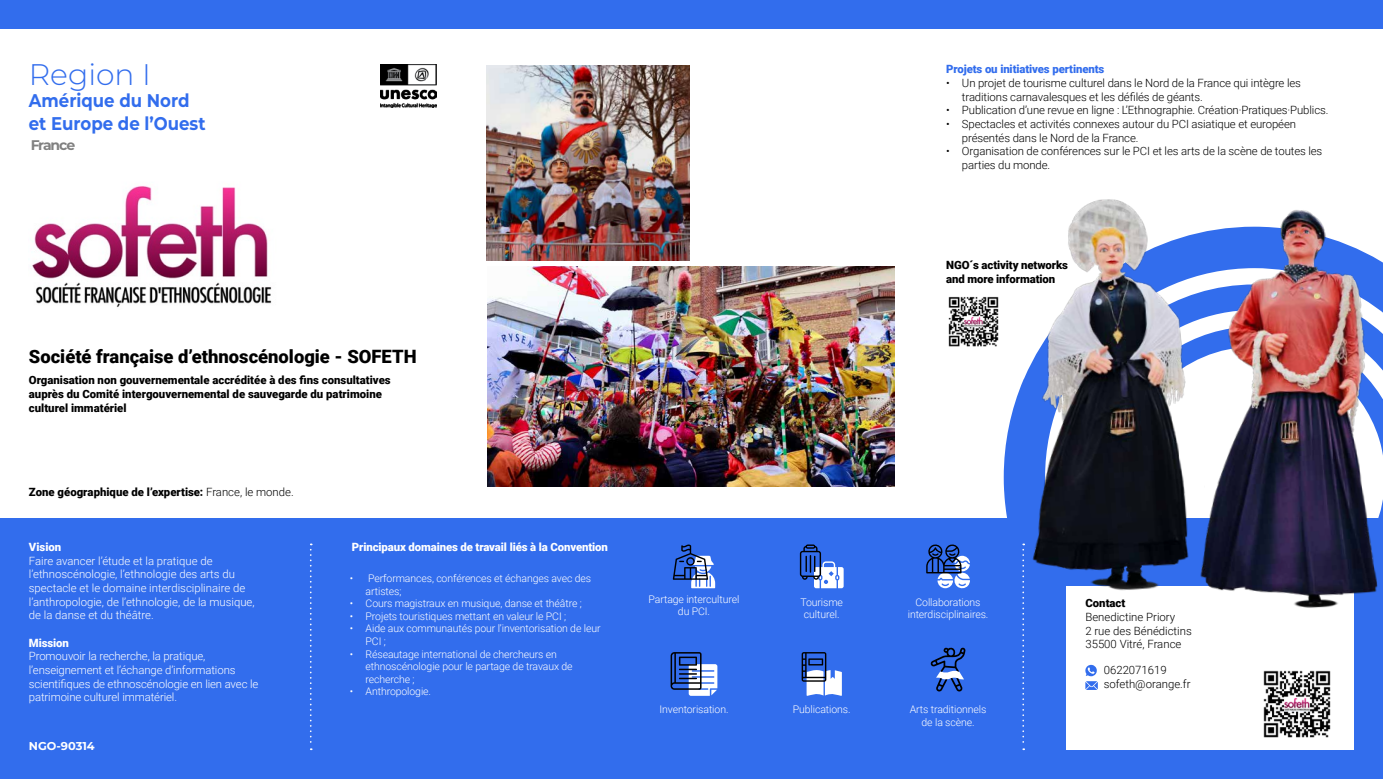
<style>
.page{position:relative;width:1383px;height:779px;background:#fff}
.page>*{position:absolute;margin:0;border:0;box-sizing:border-box;transform-origin:0 0}
.t1{font:300 29.75px "Montserrat";color:#326ded}
.t2{font:900 18.38px "Roboto";color:#000}
.t3{font:700 18.38px/22.1px "Montserrat";color:#326ded;scale:.9 1}
.t4{font:700 14px "Montserrat";letter-spacing:-.08em;color:#000}
.t5{font:300 11.38px/13.7px "Roboto";letter-spacing:-.01em;color:#000}
.t6{font:300 11.38px/13.7px "Roboto";letter-spacing:-.005em;color:#fff}
.t7{font:900 11.38px/14px "Roboto";color:#000}
.t8{font:900 11.38px "Roboto";letter-spacing:-.01em;color:#fff}
.t9{font:900 11.38px "Roboto";letter-spacing:-.01em;color:#326ded}
.t10{font:700 11.38px "Montserrat";color:#fff}
.t11{font:300 10.5px/12.6px "Roboto";letter-spacing:-.01em;color:#fff;text-align:center}
.s1{font-weight:300}
</style>
<div class="page">
<div style="left:0;top:518px;width:1382px;height:261px;background:#326ded"></div>
<div style="left:0;top:0;width:1382px;height:29px;background:#326ded"></div>
<img style="left:380px;top:65px;width:57px;height:42px">
<svg style="left:310px;top:543px;width:2px;height:207px"></svg>
<svg style="left:1022px;top:629px;width:2px;height:121px"></svg>
<div style="left:1066px;top:586px;width:287px;height:164px;background:#fff"></div>
<svg style="left:1085px;top:665px;width:12px;height:25px"></svg>
<img style="left:32px;top:186px;width:240px;height:121px">
<img style="left:487px;top:65px;width:203px;height:196px">
<img style="left:487px;top:267px;width:407px;height:219px">
<img style="left:1006px;top:199px;width:376px;height:430px">
<img style="left:1263px;top:670px;width:68px;height:68px">
<svg style="left:673px;top:544px;width:42px;height:44px"></svg>
<svg style="left:800px;top:544px;width:43px;height:44px"></svg>
<svg style="left:926px;top:544px;width:44px;height:45px"></svg>
<svg style="left:670px;top:652px;width:47px;height:44px"></svg>
<svg style="left:801px;top:652px;width:41px;height:44px"></svg>
<img style="left:948px;top:296px;width:51px;height:51px">
<svg style="left:930px;top:647px;width:35px;height:44px"></svg>
<h1 class="t1" style="left:29px;top:55px;width:124px">Region I</h1>
<h2 class="t3" style="left:29px;top:89px;width:198px">Amérique du Nord et Europe de l’Ouest</h2>
<p class="t4" style="left:30px;top:136px;width:46px">France</p>
<h2 class="t2" style="left:29px;top:343px;width:389px">Société française d’ethnoscénologie - SOFETH</h2>
<p class="t7" style="left:29px;top:373px;width:363px">Organisation non gouvernementale accréditée à des fins consultatives auprès du Comité intergouvernemental de sauvegarde du patrimoine culturel immatériel</p>
<p class="t7" style="left:29px;top:484px;width:266px">Zone géographique de l’expertise: <span class="s1">France, le monde.</span></p>
<p class="t8" style="left:29px;top:539px;width:34px">Vision</p>
<p class="t6" style="left:29px;top:553px;width:227px">Faire avancer l’étude et la pratique de l’ethnoscénologie, l’ethnologie des arts du spectacle et le domaine interdisciplinaire de l’anthropologie, de l’ethnologie, de la musique, de la danse et du théâtre.</p>
<p class="t8" style="left:29px;top:634px;width:41px">Mission</p>
<p class="t6" style="left:29px;top:649px;width:231px">Promouvoir la recherche, la pratique, l’enseignement et l’échange d’informations scientifiques de ethnoscénologie en lien avec le patrimoine culturel immatériel.</p>
<p class="t10" style="left:29px;top:738px;width:67px">NGO-90314</p>
<p class="t8" style="left:352px;top:539px;width:257px">Principaux domaines de travail liés à la Convention</p>
<p class="t11" style="left:366px;top:571px;width:227px;text-align:left;text-indent:-16px">• Performances, conférences et échanges avec des artistes;</p>
<p class="t11" style="left:350px;top:597px;width:233px">• Cours magistraux en musique, danse et théâtre ;</p>
<p class="t11" style="left:350px;top:609px;width:218px">• Projets touristiques mettant en valeur le PCI ;</p>
<p class="t11" style="left:366px;top:622px;width:236px;text-align:left;text-indent:-16px">• Aide aux communautés pour l’inventorisation de leur<br>PCI ;</p>
<p class="t11" style="left:366px;top:647px;width:209px;text-align:left;text-indent:-16px">• Réseautage international de chercheurs en ethnoscénologie pour le partage de travaux de recherche ;</p>
<p class="t11" style="left:350px;top:685px;width:83px">• Anthropologie.</p>
<p class="t9" style="left:946px;top:61px;width:160px">Projets ou initiatives pertinents</p>
<p class="t5" style="left:962px;top:76px;width:340px;text-indent:-16px">• Un projet de tourisme culturel dans le Nord de la France qui intègre les traditions carnavalesques et les défilés de géants.</p>
<p class="t5" style="left:946px;top:103px;width:384px">• Publication d’une revue en ligne : L’Ethnographie. Création·Pratiques·Publics.</p>
<p class="t5" style="left:962px;top:117px;width:336px;text-indent:-16px">• Spectacles et activités connexes autour du PCI asiatique et européen présentés dans le Nord de la France.</p>
<p class="t5" style="left:962px;top:144px;width:362px;text-indent:-16px">• Organisation de conférences sur le PCI et les arts de la scène de toutes les parties du monde.</p>
<p class="t7" style="left:946px;top:258px;width:123px;line-height:13.7px">NGO´s activity networks and more information</p>
<p class="t11" style="left:648px;top:592px;width:92px">Partage interculturel du PCI.</p>
<p class="t11" style="left:800px;top:595px;width:44px">Tourisme culturel.</p>
<p class="t11" style="left:907px;top:595px;width:82px">Collaborations interdisciplinaires.</p>
<p class="t11" style="left:659px;top:702px;width:71px">Inventorisation.</p>
<p class="t11" style="left:793px;top:702px;width:59px">Publications.</p>
<p class="t11" style="left:909px;top:702px;width:78px">Arts traditionnels de la scène.</p>
<p class="t7" style="left:1085px;top:596px;width:42px">Contact</p>
<p class="t5" style="left:1085px;top:609px;width:108px">Benedictine Priory<br>2 rue des Bénédictins<br>35500 Vitré, France</p>
<p class="t5" style="left:1103px;top:663px;width:88px">0622071619 sofeth@orange.fr</p>
</div>
